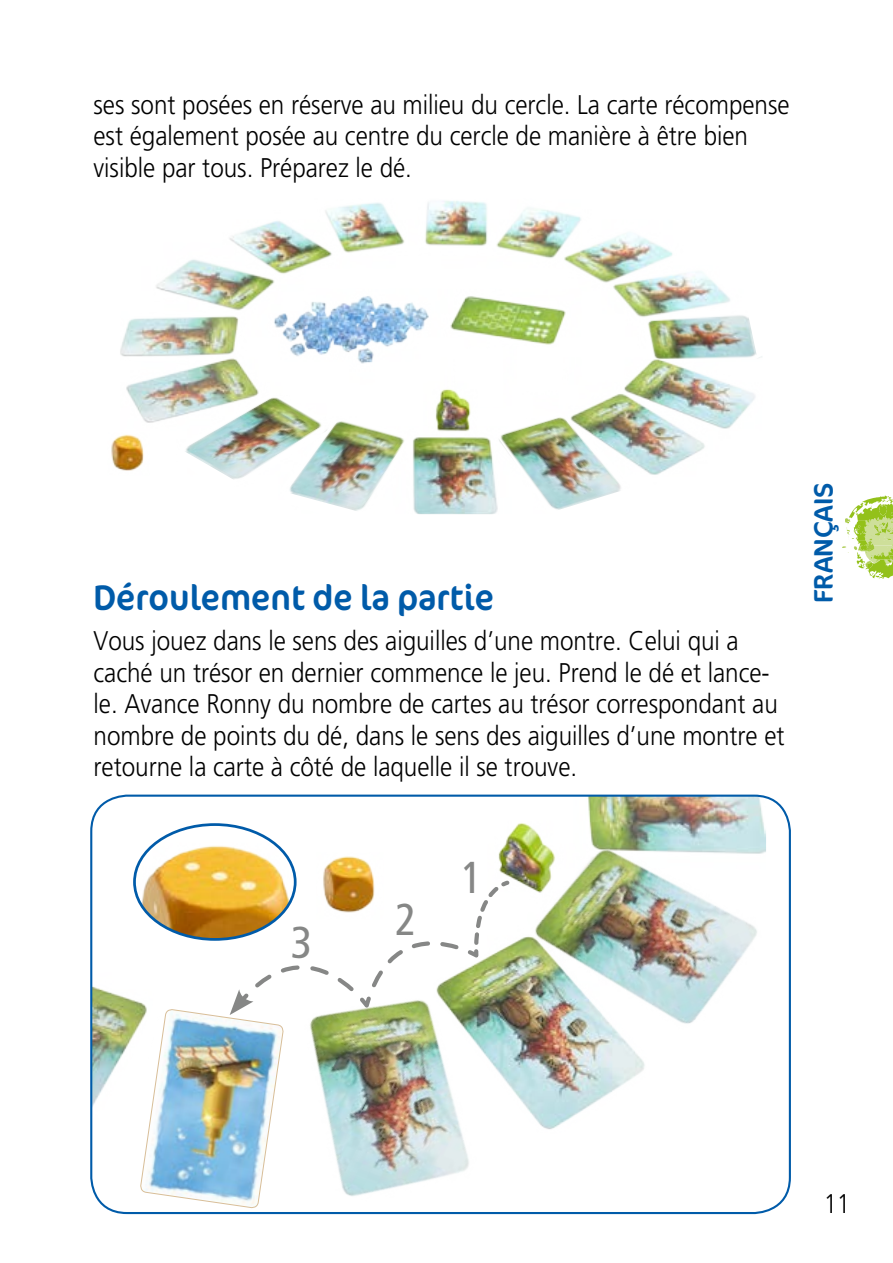
<style>
.page{position:relative;width:893px;height:1263px;background:#fff}
.page>*{position:absolute;margin:0;border:0;box-sizing:border-box;transform-origin:0 0}
.t1{font:condensed 44.7px "Frutiger LT";color:#868786}
.t2{font:36px "Cocon";color:#005ba9;scale:.95 1}
.t3{font:300 27px/31.5px "Frutiger LT";color:#000;scale:.9 1}
.t4{font:27px "Cocon";color:#005ba9}
</style>
<div class="page">
<svg style="left:842px;top:495px;width:51px;height:83px"></svg>
<img style="left:873px;top:568px;width:20px;height:11px">
<img style="left:871px;top:541px;width:22px;height:25px">
<img style="left:877px;top:536px;width:16px;height:5px">
<img style="left:873px;top:521px;width:20px;height:15px">
<img style="left:870px;top:519px;width:23px;height:2px">
<img style="left:879px;top:512px;width:14px;height:4px">
<img style="left:126px;top:201px;width:636px;height:313px">
<img style="left:120px;top:311px;width:124px;height:50px">
<img style="left:497px;top:413px;width:138px;height:99px">
<img style="left:281px;top:417px;width:125px;height:97px">
<img style="left:180px;top:387px;width:155px;height:97px">
<img style="left:643px;top:308px;width:114px;height:51px">
<img style="left:423px;top:382px;width:54px;height:57px">
<img style="left:111px;top:432px;width:39px;height:43px">
<img style="left:498px;top:796px;width:268px;height:92px">
<img style="left:511px;top:936px;width:134px;height:194px">
<img style="left:93px;top:986px;width:27px;height:120px">
<div style="left:90px;top:795px;width:701px;height:419px;border:2px solid #005ba9;border-radius:36px"></div>
<img style="left:323px;top:856px;width:51px;height:22px">
<img style="left:134px;top:824px;width:161px;height:54px">
<img style="left:120px;top:878px;width:391px;height:330px">
<img style="left:530px;top:847px;width:236px;height:184px">
<p class="t3" style="left:94px;top:89px;width:775px">ses sont posées en réserve au milieu du cercle. La carte récompense est également posée au centre du cercle de manière à être bien visible par tous. Préparez le dé.</p>
<h2 class="t2" style="left:94px;top:577px;width:423px">Déroulement de la partie</h2>
<p class="t3" style="left:94px;top:626px;width:769px">Vous jouez dans le sens des aiguilles d’une montre. Celui qui a caché un trésor en dernier commence le jeu. Prend le dé et lance&shy;le. Avance Ronny du nombre de cartes au trésor correspondant au nombre de points du dé, dans le sens des aiguilles d’une montre et retourne la carte à côté de laquelle il se trouve.</p>
<p class="t4" style="left:808px;top:603px;width:122px;rotate:-90deg">FRANÇAIS</p>
<h1 class="t1" style="left:291px;top:916px;width:23px">3</h1>
<h1 class="t1" style="left:395px;top:893px;width:23px">2</h1>
<h1 class="t1" style="left:461px;top:851px;width:23px">1</h1>
<p class="t3" style="left:824px;top:1188px;width:31px">11</p>
</div>
